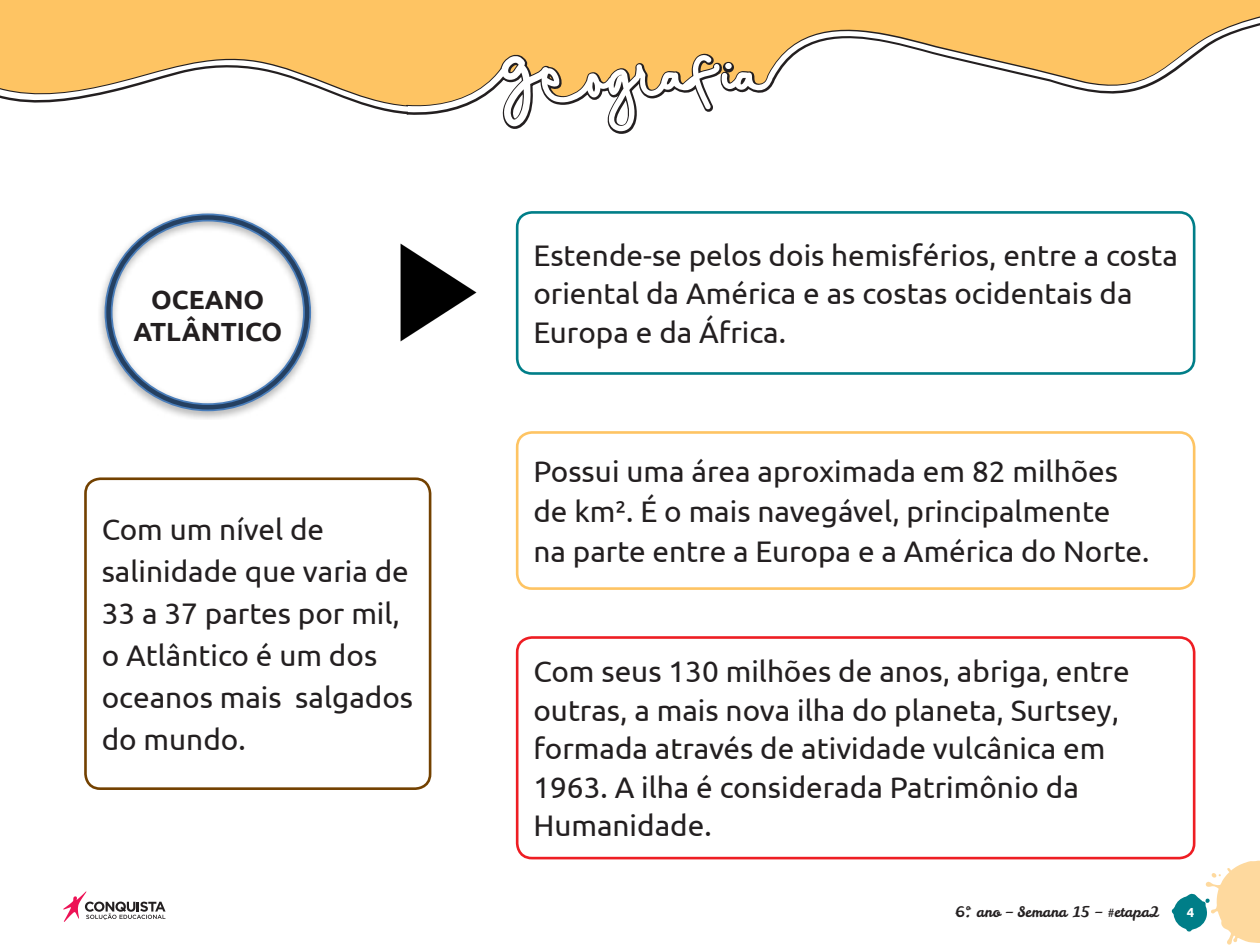
<style>
.page{position:relative;width:1260px;height:945px;background:#fff}
.page>*{position:absolute;margin:0;border:0;box-sizing:border-box;transform-origin:0 0}
._01_Texto_Geral{font:29.75px/38.5px "Ubuntu";color:#231f20}
._01_Texto_Geral-2{font:700 26.25px/31.5px "Ubuntu";color:#231f20;text-align:center}
.t1{font:14.35px "Leckerli One";color:#231f20}
.t2{font:700 13.12px "Ubuntu";color:#fff}
</style>
<div class="page">
<svg style="left:1172px;top:861px;width:88px;height:84px"></svg>
<svg style="left:63px;top:891px;width:103px;height:31px"></svg>
<svg style="left:0;top:0;width:1260px;height:447px"></svg>
<svg style="left:0;top:16px;width:1260px;height:115px;fill:#fec463"></svg>
<div style="left:516px;top:211px;width:679px;height:164px;border:3px solid #007e88;border-radius:15px"></div>
<div style="left:516px;top:431px;width:679px;height:159px;border:3px solid #fec463;border-radius:15px"></div>
<div style="left:516px;top:636px;width:679px;height:223px;border:3px solid #ee1d23;border-radius:15px"></div>
<div style="left:84px;top:477px;width:347px;height:313px;border:3px solid #734100;border-radius:15px"></div>
<img style="left:98px;top:210px;width:220px;height:210px">
<svg style="left:104px;top:213px;width:208px;height:199px"></svg>
<img style="left:375px;top:230px;width:126px;height:126px">
<p class="_01_Texto_Geral-2" style="left:133px;top:284px;width:150px">OCEANO<br>ATLÂNTICO</p>
<p class="_01_Texto_Geral" style="left:102px;top:508px;width:313px;line-height:42px">Com um nível de salinidade que varia de<br>33 a 37 partes por mil, o Atlântico é um dos oceanos mais salgados do mundo.</p>
<p class="_01_Texto_Geral" style="left:533px;top:235px;width:646px">Estende-se pelos dois hemisférios, entre a costa oriental da América e as costas ocidentais da<br>Europa e da África.</p>
<p class="_01_Texto_Geral" style="left:533px;top:450px;width:618px;line-height:40.2px">Possui uma área aproximada em 82 milhões de km². É o mais navegável, principalmente na parte entre a Europa e a América do Norte.</p>
<p class="_01_Texto_Geral" style="left:533px;top:652px;width:598px">Com seus 130 milhões de anos, abriga, entre outras, a mais nova ilha do planeta, Surtsey, formada através de atividade vulcânica em 1963. A ilha é considerada Patrimônio da Humanidade.</p>
<p class="t1" style="left:955px;top:903px;width:206px">6º. ano – Semana 15 – #etapa2</p>
<p class="t2" style="left:1187px;top:905px;width:9px">4</p>
</div>
